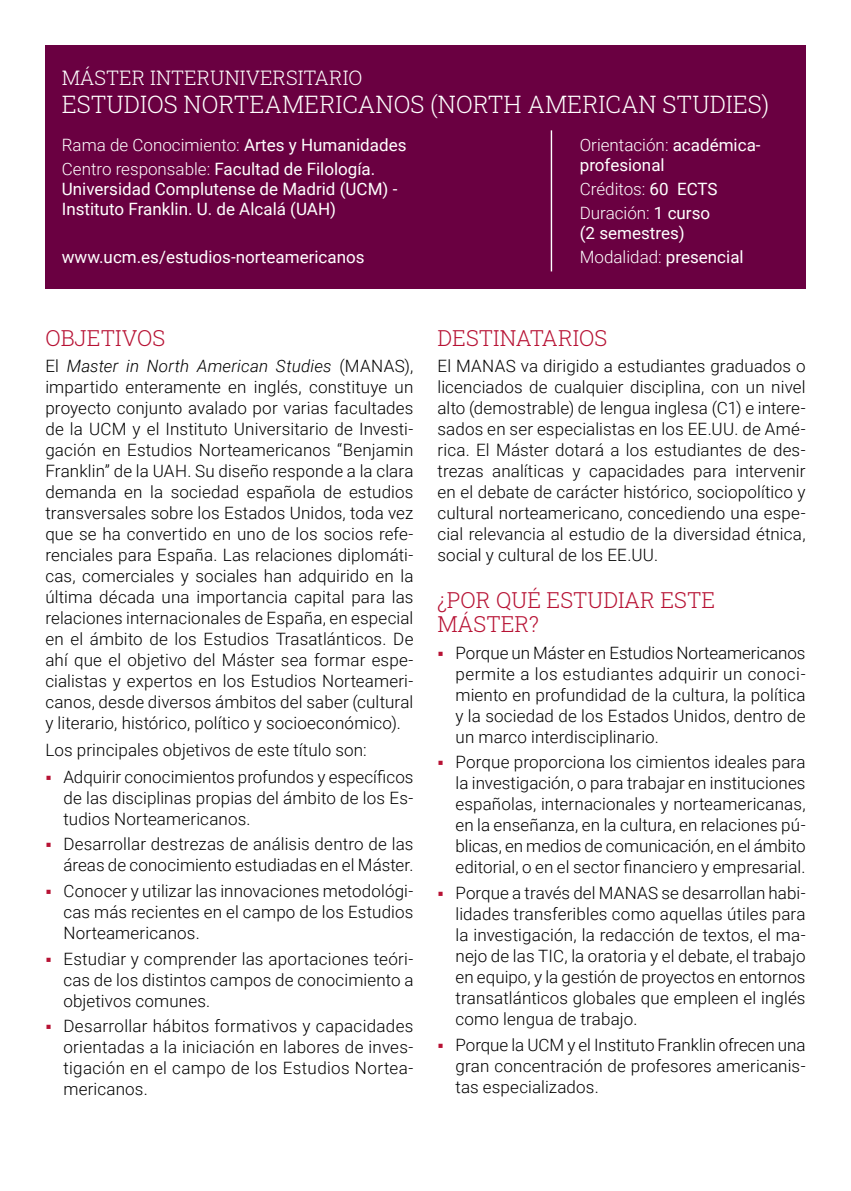
<style>
.page{position:relative;width:851px;height:1191px;background:#fff}
.page>*{position:absolute;margin:0;border:0;box-sizing:border-box;transform-origin:0 0}
.t1{font:300 24px "Roboto Slab";color:#fff}
.t2{font:300 22px/24px "Roboto Slab";color:#b71234}
.t3{font:300 20px "Roboto Slab";color:#fff}
.t4{font:300 17px/21px "Roboto";letter-spacing:.005em;color:#000;text-align:justify}
.t5{font:17px/20px "Roboto";color:#fff}
.t6{font:300 17px/24px "Roboto";color:#fff}
.s1{font-weight:400}
.s2{font-weight:300}
.s3{font-style:italic}
</style>
<div class="page">
<div style="left:45px;top:45px;width:760px;height:244px;background:#6a0041"></div>
<hr style="left:550px;top:130px;width:2px;height:141px;background:#fff">
<p class="t3" style="left:62px;top:64px;width:302px">MÁSTER INTERUNIVERSITARIO</p>
<h1 class="t1" style="left:62px;top:87px;width:708px">ESTUDIOS NORTEAMERICANOS (NORTH AMERICAN STUDIES)</h1>
<p class="t6" style="left:62px;top:132px;width:346px">Rama de Conocimiento: <span class="s1">Artes y Humanidades<br></span>Centro responsable: <span class="s1">Facultad de Filología.</span></p>
<p class="t5" style="left:62px;top:178px;width:337px">Universidad Complutense de Madrid (UCM) -<br>Instituto Franklin. U. de Alcalá (UAH)</p>
<p class="t5" style="left:62px;top:247px;width:304px">www.ucm.es/estudios-norteamericanos</p>
<p class="t5" style="left:579px;top:134px;width:182px"><span class="s2">Orientación:</span> académica&shy;profesional</p>
<p class="t6" style="left:579px;top:176px;width:139px">Créditos: <span class="s1">60 ECTS<br></span>Duración: <span class="s1">1 curso</span></p>
<p class="t5" style="left:579px;top:220px;width:165px;line-height:24px">(2 semestres)<br><span class="s2">Modalidad:</span> presencial</p>
<p class="t2" style="left:45px;top:325px;width:121px">OBJETIVOS</p>
<p class="t4" style="left:45px;top:355px;width:369px">El <span class="s3">Master in North American Studies</span> (MANAS), impartido enteramente en inglés, constituye un proyecto conjunto avalado por varias facultades de la UCM y el Instituto Universitario de Investi&shy;gación en Estudios Norteamericanos “Benjamin Franklin” de la UAH. Su diseño responde a la clara demanda en la sociedad española de estudios transversales sobre los Estados Unidos, toda vez que se ha convertido en uno de los socios refe&shy;renciales para España. Las relaciones diplomáti&shy;cas, comerciales y sociales han adquirido en la última década una importancia capital para las relaciones internacionales de España, en especial en el ámbito de los Estudios Trasatlánticos. De ahí que el objetivo del Máster sea formar espe&shy;cialistas y expertos en los Estudios Norteameri&shy;canos, desde diversos ámbitos del saber (cultural y literario, histórico, político y socioeconómico).</p>
<p class="t4" style="left:63px;top:736px;width:351px;line-height:26.8px;text-indent:-18px">Los principales objetivos de este título son:<br>Adquirir conocimientos profundos y específicos</p>
<p class="t4" style="left:63px;top:786px;width:351px">de las disciplinas propias del ámbito de los Es&shy;tudios Norteamericanos.</p>
<p class="t4" style="left:63px;top:833px;width:351px">Desarrollar destrezas de análisis dentro de las áreas de conocimiento estudiadas en el Máster.</p>
<p class="t4" style="left:63px;top:880px;width:351px">Conocer y utilizar las innovaciones metodológi&shy;cas más recientes en el campo de los Estudios Norteamericanos.</p>
<p class="t4" style="left:63px;top:947px;width:351px">Estudiar y comprender las aportaciones teóri&shy;cas de los distintos campos de conocimiento a objetivos comunes.</p>
<p class="t4" style="left:63px;top:1015px;width:351px">Desarrollar hábitos formativos y capacidades orientadas a la iniciación en labores de inves&shy;tigación en el campo de los Estudios Nortea&shy;mericanos.</p>
<p class="t2" style="left:437px;top:325px;width:171px">DESTINATARIOS</p>
<p class="t4" style="left:437px;top:355px;width:369px">El MANAS va dirigido a estudiantes graduados o licenciados de cualquier disciplina, con un nivel alto (demostrable) de lengua inglesa (C1) e intere&shy;sados en ser especialistas en los EE.UU. de Amé&shy;rica. El Máster dotará a los estudiantes de des&shy;trezas analíticas y capacidades para intervenir en el debate de carácter histórico, sociopolítico y cultural norteamericano, concediendo una espe&shy;cial relevancia al estudio de la diversidad étnica, social y cultural de los EE.UU.</p>
<p class="t2" style="left:437px;top:587px;width:279px">¿POR QUÉ ESTUDIAR ESTE<br>MÁSTER?</p>
<p class="t4" style="left:455px;top:641px;width:351px">Porque un Máster en Estudios Norteamericanos permite a los estudiantes adquirir un conoci&shy;miento en profundidad de la cultura, la política y la sociedad de los Estados Unidos, dentro de un marco interdisciplinario.</p>
<p class="t4" style="left:455px;top:751px;width:351px">Porque proporciona los cimientos ideales para la investigación, o para trabajar en instituciones españolas, internacionales y norteamericanas, en la enseñanza, en la cultura, en relaciones pú&shy;blicas, en medios de comunicación, en el ámbito editorial, o en el sector financiero y empresarial.</p>
<p class="t4" style="left:455px;top:882px;width:351px">Porque a través del MANAS se desarrollan habi&shy;lidades transferibles como aquellas útiles para la investigación, la redacción de textos, el ma&shy;nejo de las TIC, la oratoria y el debate, el trabajo en equipo, y la gestión de proyectos en entornos transatlánticos globales que empleen el inglés como lengua de trabajo.</p>
<p class="t4" style="left:455px;top:1033px;width:351px">Porque la UCM y el Instituto Franklin ofrecen una gran concentración de profesores americanis&shy;tas especializados.</p>
</div>
